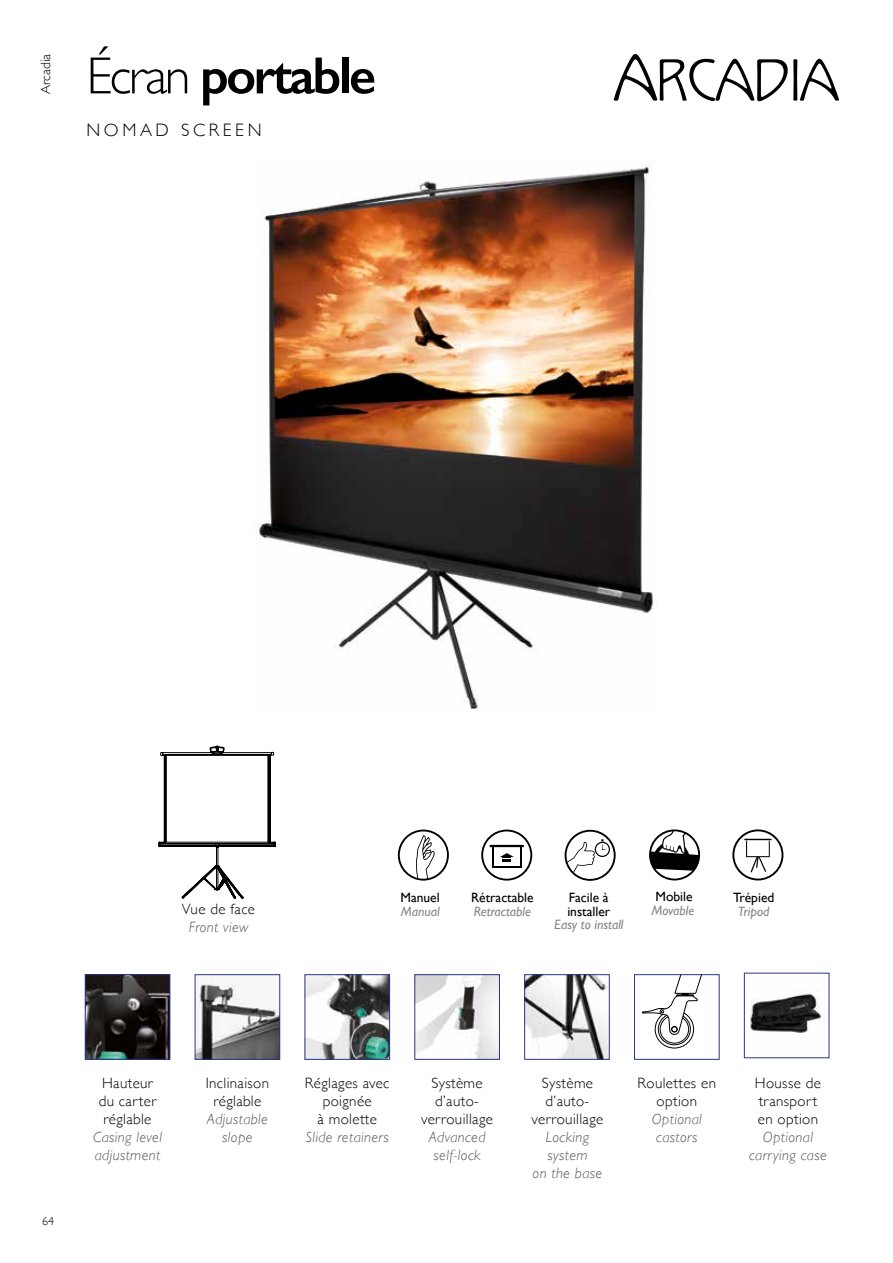
<style>
.page{position:relative;width:893px;height:1263px;background:#fff}
.page>*{position:absolute;margin:0;border:0;box-sizing:border-box;transform-origin:0 0}
.t1{font:600 52.5px "Gill Sans";letter-spacing:-.05em;color:#000}
.t2{font:300 18px "Gill Sans";letter-spacing:.2em;color:#000}
.t3{font:300 15px/18px "Gill Sans";letter-spacing:.025em;color:#000;text-align:center}
.t4{font:italic 300 15px/18px "Gill Sans";letter-spacing:.025em;color:#575756;text-align:center}
.t5{font:13.5px/13.5px "Gill Sans";color:#000}
.t6{font:italic 13.5px "Gill Sans";color:#878787}
.t7{font:300 13.5px "Gill Sans";color:#000}
.t8{font:300 12px "Gill Sans";color:#000}
.s1{font-weight:300}
</style>
<div class="page">
<img style="left:256px;top:164px;width:398px;height:545px">
<svg style="left:158px;top:746px;width:118px;height:153px"></svg>
<div style="left:166px;top:755px;width:102px;height:87px;background:#fff"></div>
<div style="left:166px;top:755px;width:102px;height:87px;border:1px solid #000"></div>
<img style="left:307px;top:976px;width:81px;height:81px">
<div style="left:305px;top:974px;width:85px;height:85px;border:1px solid #283583"></div>
<img style="left:417px;top:976px;width:81px;height:81px">
<div style="left:415px;top:974px;width:85px;height:85px;border:1px solid #283583"></div>
<img style="left:526px;top:976px;width:81px;height:81px">
<div style="left:524px;top:974px;width:85px;height:85px;border:1px solid #283583"></div>
<img style="left:87px;top:976px;width:81px;height:81px">
<div style="left:85px;top:974px;width:85px;height:85px;border:1px solid #283583"></div>
<img style="left:197px;top:981px;width:81px;height:76px">
<div style="left:195px;top:974px;width:85px;height:85px;border:1px solid #283583"></div>
<img style="left:750px;top:993px;width:72px;height:40px">
<svg style="left:642px;top:976px;width:60px;height:73px"></svg>
<div style="left:634px;top:974px;width:85px;height:85px;border:1px solid #283583"></div>
<svg style="left:481px;top:829px;width:51px;height:51px"></svg>
<svg style="left:398px;top:829px;width:51px;height:51px"></svg>
<svg style="left:565px;top:830px;width:51px;height:51px"></svg>
<svg style="left:732px;top:829px;width:51px;height:51px"></svg>
<svg style="left:649px;top:829px;width:51px;height:51px"></svg>
<svg style="left:614px;top:54px;width:225px;height:47px"></svg>
<p class="t7" style="left:35px;top:94px;width:42px;rotate:-90deg">Arcadia</p>
<h1 class="t1" style="left:86px;top:44px;width:291px"><span class="s1">Écran</span> portable</h1>
<p class="t2" style="left:86px;top:116px;width:177px">NOMAD SCREEN</p>
<p class="t3" style="left:182px;top:899px;width:75px">Vue de face</p>
<p class="t4" style="left:189px;top:917px;width:61px">Front view</p>
<p class="t5" style="left:401px;top:890px;width:41px">Manuel</p>
<p class="t6" style="left:401px;top:903px;width:40px">Manual</p>
<p class="t5" style="left:471px;top:890px;width:64px">Rétractable</p>
<p class="t6" style="left:474px;top:903px;width:59px">Retractable</p>
<p class="t5" style="left:567px;top:890px;width:44px">Facile à installer</p>
<p class="t6" style="left:554px;top:917px;width:71px">Easy to install</p>
<p class="t5" style="left:656px;top:890px;width:39px">Mobile</p>
<p class="t6" style="left:651px;top:903px;width:44px">Movable</p>
<p class="t5" style="left:733px;top:890px;width:43px">Trépied</p>
<p class="t6" style="left:738px;top:903px;width:33px">Tripod</p>
<p class="t8" style="left:42px;top:1212px;width:13px">64</p>
<p class="t3" style="left:99px;top:1074px;width:59px">Hauteur du carter réglable</p>
<p class="t4" style="left:93px;top:1128px;width:71px;text-align:left">Casing level adjustment</p>
<p class="t3" style="left:206px;top:1074px;width:65px">Inclinaison réglable</p>
<p class="t4" style="left:207px;top:1110px;width:63px">Adjustable slope</p>
<p class="t3" style="left:305px;top:1074px;width:86px">Réglages avec poignée<br>à molette</p>
<p class="t4" style="left:306px;top:1128px;width:84px">Slide retainers</p>
<p class="t3" style="left:421px;top:1074px;width:73px">Système d’auto&shy;verrouillage</p>
<p class="t4" style="left:429px;top:1128px;width:58px">Advanced self-lock</p>
<p class="t3" style="left:532px;top:1074px;width:73px">Système d’auto&shy;verrouillage</p>
<p class="t4" style="left:533px;top:1128px;width:71px">Locking system<br>on the base</p>
<p class="t3" style="left:638px;top:1074px;width:80px">Roulettes en option</p>
<p class="t4" style="left:652px;top:1110px;width:52px">Optional castors</p>
<p class="t3" style="left:755px;top:1074px;width:68px;text-align:left">Housse de transport en option</p>
<p class="t4" style="left:749px;top:1128px;width:79px">Optional carrying case</p>
</div>
